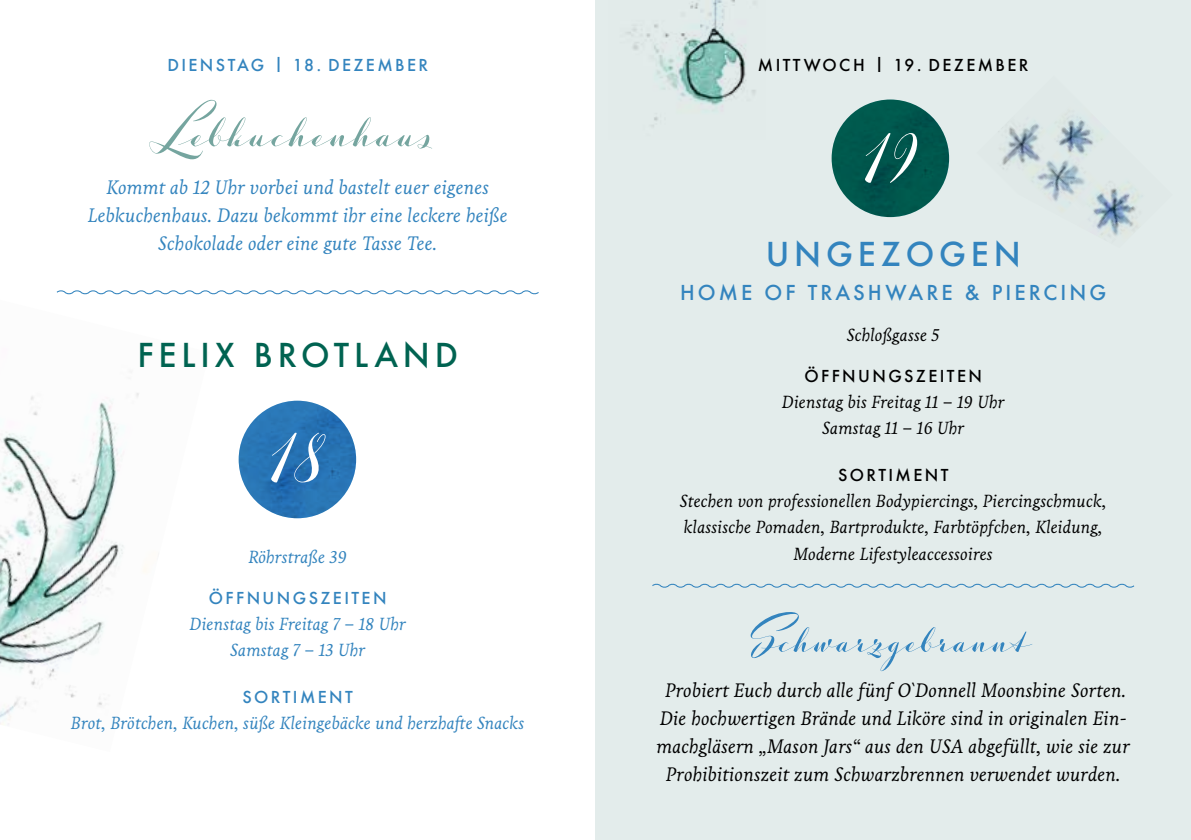
<style>
.page{position:relative;width:1191px;height:840px;background:#fff}
.page>*{position:absolute;margin:0;border:0;box-sizing:border-box;transform-origin:0 0}
.t1{font:120px "Luxus Brut Sparkling";color:#fff}
.t2{font:70px "Luxus Brut Sparkling";color:#75a59f}
.t3{font:60px "Luxus Brut Sparkling";color:#3384be}
.t4{font:500 32px "Futura";letter-spacing:.15em;color:#006351}
.t5{font:500 32px "Futura";letter-spacing:.15em;color:#3384be}
.t6{font:italic 20px/28px "Livory";color:#000;text-align:center}
.t7{font:italic 20px/28px "Livory";color:#3384be;text-align:center}
.t8{font:500 20px "Futura";letter-spacing:.15em;color:#3384be}
.t9{font:italic 18px/26px "Livory";color:#000;text-align:center}
.t10{font:italic 18px/26px "Livory";color:#3384be;text-align:center}
.t11{font:500 16px "Futura";letter-spacing:.15em;color:#3384be}
.t12{font:500 16px "Futura";letter-spacing:.15em;color:#000}
</style>
<div class="page">
<img style="left:0;top:393px;width:147px;height:332px">
<svg style="left:56px;top:290px;width:483px;height:5px"></svg>
<div style="left:239px;top:400px;width:117px;height:118px;background:#2774b5;border-radius:50%"></div>
<div style="left:595px;top:0;width:596px;height:839px;background:#e3eceb"></div>
<img style="left:626px;top:0;width:130px;height:127px">
<svg style="left:652px;top:583px;width:483px;height:5px"></svg>
<div style="left:831px;top:99px;width:118px;height:118px;background:#00574d;border-radius:50%"></div>
<img style="left:998px;top:110px;width:145px;height:127px">
<p class="t11" style="left:167px;top:54px;width:262px">DIENSTAG | 18. DEZEMBER</p>
<h2 class="t2" style="left:158px;top:81px;width:286px">Lebkuchenhaus</h2>
<p class="t7" style="left:88px;top:173px;width:421px">Kommt ab 12 Uhr vorbei und bastelt euer eigenes<br>Lebkuchenhaus. Dazu bekommt ihr eine leckere heiße<br>Schokolade oder eine gute Tasse Tee.</p>
<h3 class="t4" style="left:137px;top:333px;width:322px">FELIX BROTLAND</h3>
<h1 class="t1" style="left:272px;top:370px;width:61px">18</h1>
<p class="t10" style="left:249px;top:544px;width:100px">Röhrstraße 39</p>
<p class="t11" style="left:209px;top:586px;width:179px">ÖFFNUNGSZEITEN</p>
<p class="t10" style="left:189px;top:610px;width:218px">Dienstag bis Freitag 7 – 18 Uhr<br>Samstag 7 – 13 Uhr</p>
<p class="t11" style="left:242px;top:686px;width:112px">SORTIMENT</p>
<p class="t10" style="left:71px;top:710px;width:455px">Brot, Brötchen, Kuchen, süße Kleingebäcke und herzhafte Snacks</p>
<p class="t12" style="left:758px;top:54px;width:272px">MITTWOCH | 19. DEZEMBER</p>
<h1 class="t1" style="left:866px;top:71px;width:58px">19</h1>
<h3 class="t5" style="left:765px;top:232px;width:256px">UNGEZOGEN</h3>
<p class="t8" style="left:680px;top:279px;width:427px">HOME OF TRASHWARE &amp; PIERCING</p>
<p class="t9" style="left:846px;top:322px;width:94px">Schloßgasse 5</p>
<p class="t12" style="left:804px;top:365px;width:179px">ÖFFNUNGSZEITEN</p>
<p class="t9" style="left:782px;top:389px;width:224px">Dienstag bis Freitag 11 – 19 Uhr<br>Samstag 11 – 16 Uhr</p>
<p class="t12" style="left:838px;top:464px;width:112px">SORTIMENT</p>
<p class="t9" style="left:680px;top:488px;width:428px">Stechen von professionellen Bodypiercings, Piercingschmuck, klassische Pomaden, Bartprodukte, Farbtöpfchen, Kleidung,<br>Moderne Lifestyleaccessoires</p>
<h3 class="t3" style="left:754px;top:595px;width:279px">Schwarzgebrannt</h3>
<p class="t6" style="left:656px;top:676px;width:475px">Probiert Euch durch alle fünf O`Donnell Moonshine Sorten.<br>Die hochwertigen Brände und Liköre sind in originalen Ein&shy;machgläsern „Mason Jars“ aus den USA abgefüllt, wie sie zur Prohibitionszeit zum Schwarzbrennen verwendet wurden.</p>
</div>
